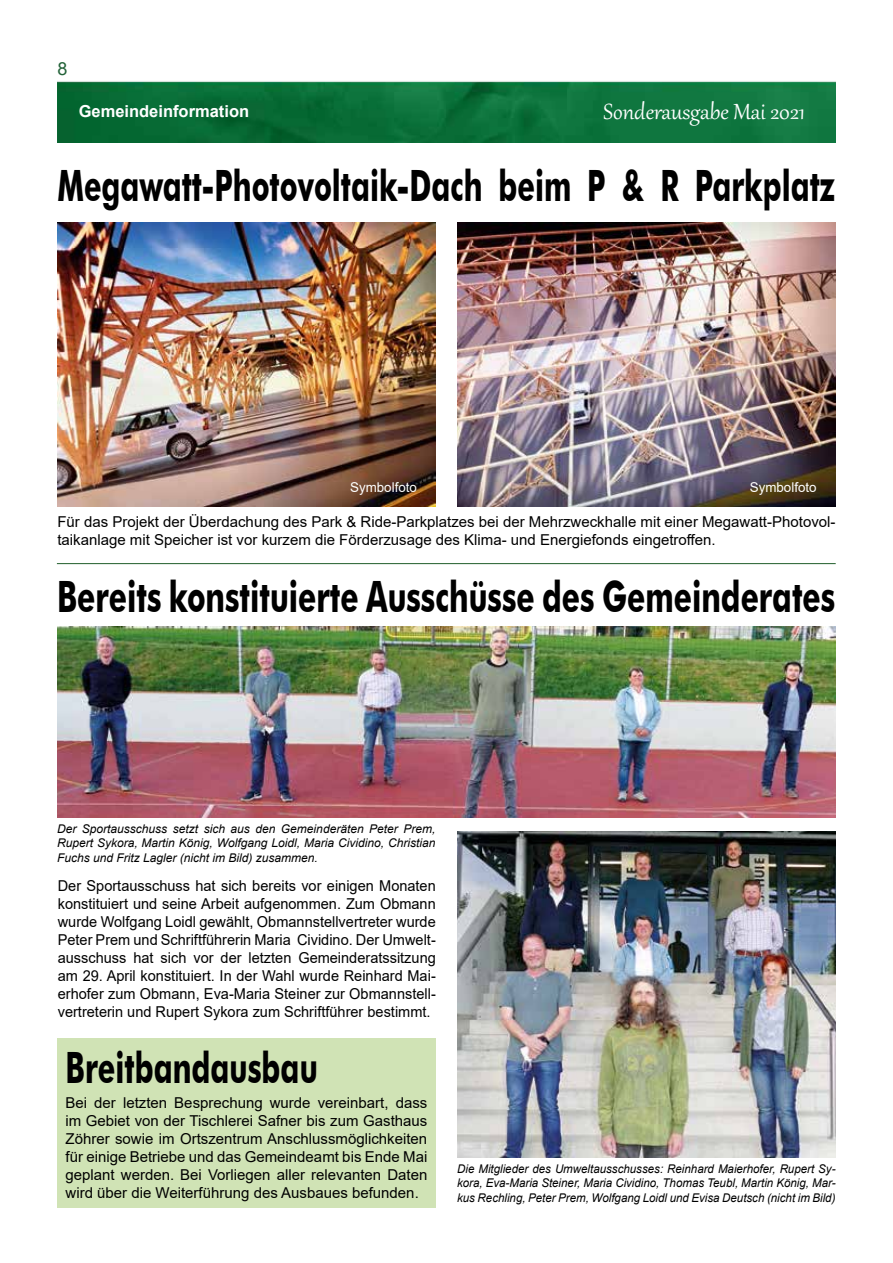
<style>
.page{position:relative;width:893px;height:1263px;background:#fff}
.page>*{position:absolute;margin:0;border:0;box-sizing:border-box;transform-origin:0 0}
.t1{font:700 43.2px "Futura BT";color:#000;scale:.67 1}
.t2{font:700 43.2px "Futura BT";color:#000;scale:.69 1}
.t3{font:27px "Gabriola";color:#fff}
.t4{font:18px "Arial";color:#226238}
.t5{font:700 16.5px "Arial";color:#fff}
.t6{font:15px/18px "Arial";color:#000;text-align:justify}
.t7{font:13.5px "Arial";color:#fff}
.t8{font:italic 12px/14.4px "Arial";color:#000;text-align:justify;scale:.96 1}
.t9{font:italic 12px/14.4px "Arial";color:#000;text-align:justify}
</style>
<div class="page">
<img style="left:57px;top:81px;width:779px;height:61px">
<img style="left:457px;top:223px;width:379px;height:284px">
<img style="left:57px;top:223px;width:379px;height:284px">
<hr style="left:57px;top:563px;width:778px;height:1px;background:#205e2b">
<img style="left:57px;top:626px;width:779px;height:192px">
<img style="left:457px;top:831px;width:379px;height:326px">
<div style="left:57px;top:1038px;width:379px;height:170px;background:#d0e3b5"></div>
<p class="t4" style="left:57px;top:56px;width:12px">8</p>
<p class="t5" style="left:79px;top:99px;width:172px">Gemeindeinformation</p>
<h2 class="t3" style="left:603px;top:94px;width:203px">Sonderausgabe Mai 2021</h2>
<h1 class="t1" style="left:57px;top:159px;width:1163px">Megawatt-Photovoltaik-Dach beim P &amp; R Parkplatz</h1>
<p class="t7" style="left:350px;top:478px;width:68px">Symbolfoto</p>
<p class="t7" style="left:750px;top:478px;width:68px">Symbolfoto</p>
<p class="t6" style="left:57px;top:513px;width:780px">Für das Projekt der Überdachung des Park &amp; Ride-Parkplatzes bei der Mehrzweckhalle mit einer Megawatt-Photovol&shy;taikanlage mit Speicher ist vor kurzem die Förderzusage des Klima- und Energiefonds eingetroffen.</p>
<h1 class="t2" style="left:57px;top:570px;width:1129px">Bereits konstituierte Ausschüsse des Gemeinderates</h1>
<p class="t9" style="left:57px;top:821px;width:380px">Der Sportausschuss setzt sich aus den Gemeinderäten Peter Prem, Rupert Sykora, Martin König, Wolfgang Loidl, Maria Cividino, Christian Fuchs und Fritz Lagler (nicht im Bild) zusammen.</p>
<p class="t6" style="left:58px;top:877px;width:380px">Der Sportausschuss hat sich bereits vor einigen Monaten konstituiert und seine Arbeit aufgenommen. Zum Obmann wurde Wolfgang Loidl gewählt, Obmannstellvertreter wurde Peter Prem und Schriftführerin Maria Cividino. Der Umwelt&shy;ausschuss hat sich vor der letzten Gemeinderatssitzung am 29. April konstituiert. In der Wahl wurde Reinhard Mai&shy;erhofer zum Obmann, Eva-Maria Steiner zur Obmannstell&shy;vertreterin und Rupert Sykora zum Schriftführer bestimmt.</p>
<h1 class="t1" style="left:66px;top:1041px;width:378px">Breitbandausbau</h1>
<p class="t6" style="left:66px;top:1093px;width:363px">Bei der letzten Besprechung wurde vereinbart, dass im Gebiet von der Tischlerei Safner bis zum Gasthaus Zöhrer sowie im Ortszentrum Anschlussmöglichkeiten für einige Betriebe und das Gemeindeamt bis Ende Mai geplant werden. Bei Vorliegen aller relevanten Daten wird über die Weiterführung des Ausbaues befunden.</p>
<p class="t8" style="left:457px;top:1162px;width:396px">Die Mitglieder des Umweltausschusses: Reinhard Maierhofer, Rupert Sy&shy;kora, Eva-Maria Steiner, Maria Cividino, Thomas Teubl, Martin König, Mar&shy;kus Rechling, Peter Prem, Wolfgang Loidl und Evisa Deutsch (nicht im Bild)</p>
</div>
